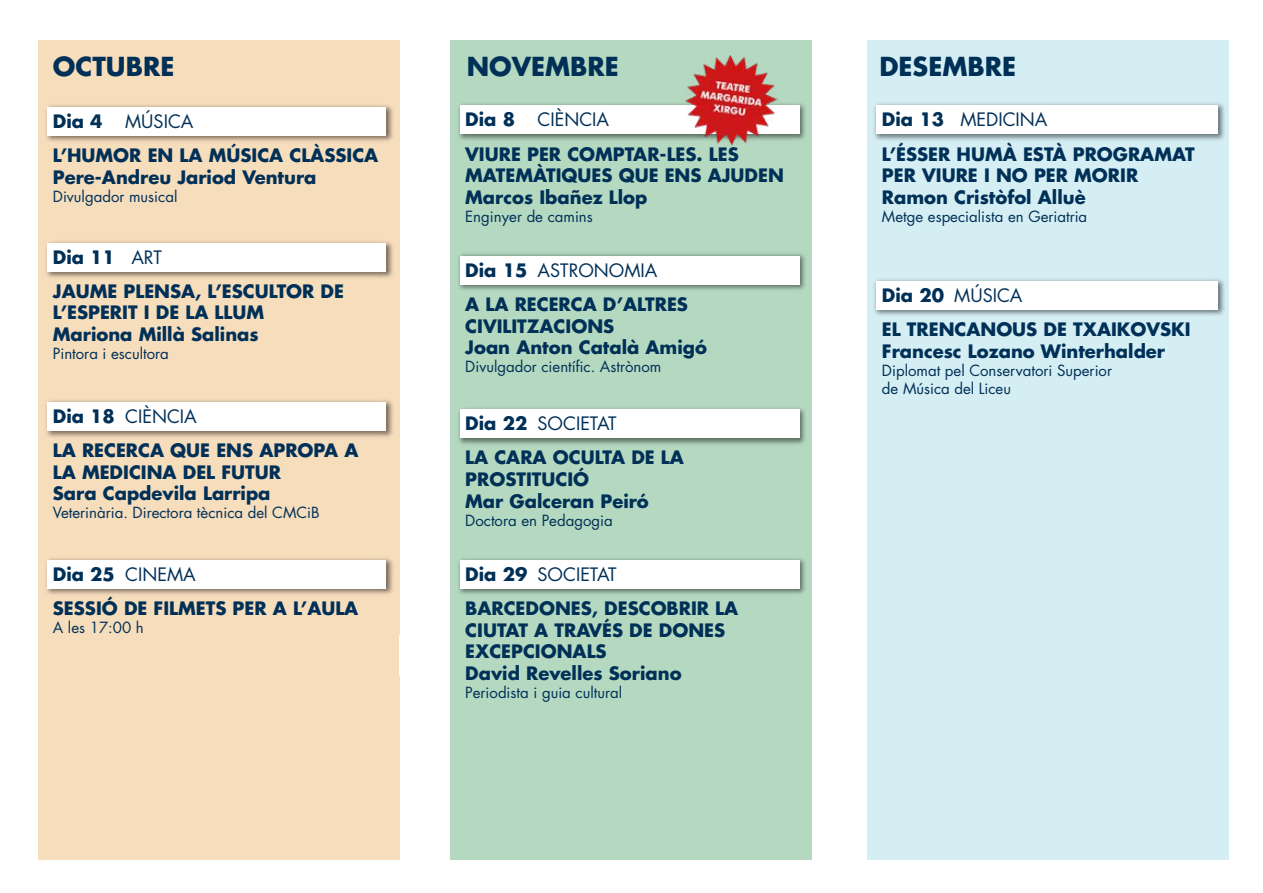
<style>
.page{position:relative;width:1263px;height:893px;background:#fff}
.page>*{position:absolute;margin:0;border:0;box-sizing:border-box;transform-origin:0 0}
.t1{font:700 25.5px "Futura Std";color:#003057}
.t2{font:700 18px/21.6px "Futura Std";color:#003057}
.t3{font:18px "Futura Std";color:#003057}
.t4{font:15px/18px "Futura Std";color:#003057}
.s1{font-weight:400}
</style>
<div class="page">
<div style="left:867px;top:40px;width:361px;height:819px;background:#d4eef3"></div>
<div style="left:451px;top:40px;width:361px;height:819px;background:#b5d9c0"></div>
<div style="left:38px;top:40px;width:362px;height:819px;background:#f6ddbc"></div>
<img style="left:46px;top:241px;width:347px;height:37px">
<div style="left:48px;top:243px;width:338px;height:28px;background:#fff"></div>
<img style="left:46px;top:400px;width:347px;height:37px">
<div style="left:48px;top:402px;width:338px;height:29px;background:#fff"></div>
<img style="left:46px;top:558px;width:347px;height:37px">
<div style="left:48px;top:560px;width:338px;height:29px;background:#fff"></div>
<img style="left:46px;top:105px;width:347px;height:37px">
<div style="left:48px;top:107px;width:338px;height:29px;background:#fff"></div>
<img style="left:458px;top:103px;width:348px;height:37px">
<div style="left:460px;top:106px;width:339px;height:28px;background:#fff"></div>
<img style="left:458px;top:253px;width:348px;height:37px">
<div style="left:460px;top:256px;width:339px;height:28px;background:#fff"></div>
<img style="left:458px;top:408px;width:348px;height:37px">
<div style="left:460px;top:409px;width:339px;height:29px;background:#fff"></div>
<img style="left:874px;top:103px;width:351px;height:37px">
<div style="left:877px;top:106px;width:341px;height:28px;background:#fff"></div>
<img style="left:874px;top:279px;width:351px;height:37px">
<div style="left:877px;top:282px;width:341px;height:28px;background:#fff"></div>
<img style="left:458px;top:558px;width:348px;height:36px">
<div style="left:460px;top:560px;width:339px;height:29px;background:#fff"></div>
<img style="left:685px;top:55px;width:92px;height:91px">
<h1 class="t1" style="left:53px;top:50px;width:123px">OCTUBRE</h1>
<p class="t2" style="left:53px;top:110px;width:51px">Dia 4</p>
<p class="t3" style="left:125px;top:110px;width:70px">MÚSICA</p>
<p class="t2" style="left:53px;top:144px;width:327px">L’HUMOR EN LA MÚSICA CLÀSSICA<br>Pere-Andreu Jariod Ventura</p>
<p class="t4" style="left:53px;top:187px;width:126px">Divulgador musical</p>
<p class="t2" style="left:53px;top:239px;width:293px;line-height:34.2px">Dia 11 <span class="s1">ART<br></span>JAUME PLENSA, L’ESCULTOR DE</p>
<p class="t2" style="left:53px;top:302px;width:213px">L’ESPERIT I DE LA LLUM<br>Mariona Millà Salinas</p>
<p class="t4" style="left:53px;top:345px;width:117px">Pintora i escultora</p>
<p class="t2" style="left:53px;top:399px;width:307px;line-height:34.2px">Dia 18 <span class="s1">CIÈNCIA<br></span>LA RECERCA QUE ENS APROPA A</p>
<p class="t2" style="left:53px;top:461px;width:230px">LA MEDICINA DEL FUTUR<br>Sara Capdevila Larripa</p>
<p class="t4" style="left:53px;top:504px;width:268px">Veterinària. Directora tècnica del CMCiB</p>
<p class="t2" style="left:53px;top:557px;width:307px;line-height:34.2px">Dia 25 <span class="s1">CINEMA<br></span>SESSIÓ DE FILMETS PER A L’AULA</p>
<p class="t4" style="left:53px;top:619px;width:93px">A les 17:00 h</p>
<h1 class="t1" style="left:467px;top:50px;width:154px">NOVEMBRE</h1>
<h1 class="t1" style="left:879px;top:50px;width:138px">DESEMBRE</h1>
<p class="t2" style="left:465px;top:109px;width:51px">Dia 8</p>
<p class="t3" style="left:538px;top:108px;width:73px">CIÈNCIA</p>
<p class="t2" style="left:465px;top:143px;width:320px">VIURE PER COMPTAR-LES. LES<br>MATEMÀTIQUES QUE ENS AJUDEN<br>Marcos Ibañez Llop</p>
<p class="t4" style="left:465px;top:207px;width:129px">Enginyer de camins</p>
<p class="t2" style="left:465px;top:253px;width:224px;line-height:34.2px">Dia 15 <span class="s1">ASTRONOMIA<br></span>A LA RECERCA D’ALTRES</p>
<p class="t2" style="left:465px;top:315px;width:243px">CIVILITZACIONS<br>Joan Anton Català Amigó</p>
<p class="t4" style="left:465px;top:358px;width:198px">Divulgador científic. Astrònom</p>
<p class="t2" style="left:465px;top:406px;width:220px;line-height:34.2px">Dia 22 <span class="s1">SOCIETAT<br></span>LA CARA OCULTA DE LA</p>
<p class="t2" style="left:465px;top:468px;width:185px">PROSTITUCIÓ<br>Mar Galceran Peiró</p>
<p class="t4" style="left:465px;top:511px;width:149px">Doctora en Pedagogia</p>
<p class="t2" style="left:465px;top:557px;width:274px;line-height:34.2px">Dia 29 <span class="s1">SOCIETAT<br></span>BARCEDONES, DESCOBRIR LA</p>
<p class="t2" style="left:465px;top:619px;width:261px">CIUTAT A TRAVÉS DE DONES<br>EXCEPCIONALS<br>David Revelles Soriano</p>
<p class="t4" style="left:465px;top:683px;width:158px">Periodista i guia cultural</p>
<p class="t2" style="left:882px;top:102px;width:314px;line-height:34.2px">Dia 13 <span class="s1">MEDICINA<br></span>L’ÉSSER HUMÀ ESTÀ PROGRAMAT</p>
<p class="t2" style="left:882px;top:164px;width:258px">PER VIURE I NO PER MORIR<br>Ramon Cristòfol Alluè</p>
<p class="t4" style="left:882px;top:207px;width:207px">Metge especialista en Geriatria</p>
<p class="t2" style="left:882px;top:278px;width:310px;line-height:34.2px">Dia 20 <span class="s1">MÚSICA<br></span>EL TRENCANOUS DE TXAIKOVSKI</p>
<p class="t2" style="left:882px;top:340px;width:285px">Francesc Lozano Winterhalder</p>
<p class="t4" style="left:882px;top:362px;width:232px">Diplomat pel Conservatori Superior de Música del Liceu</p>
</div>
